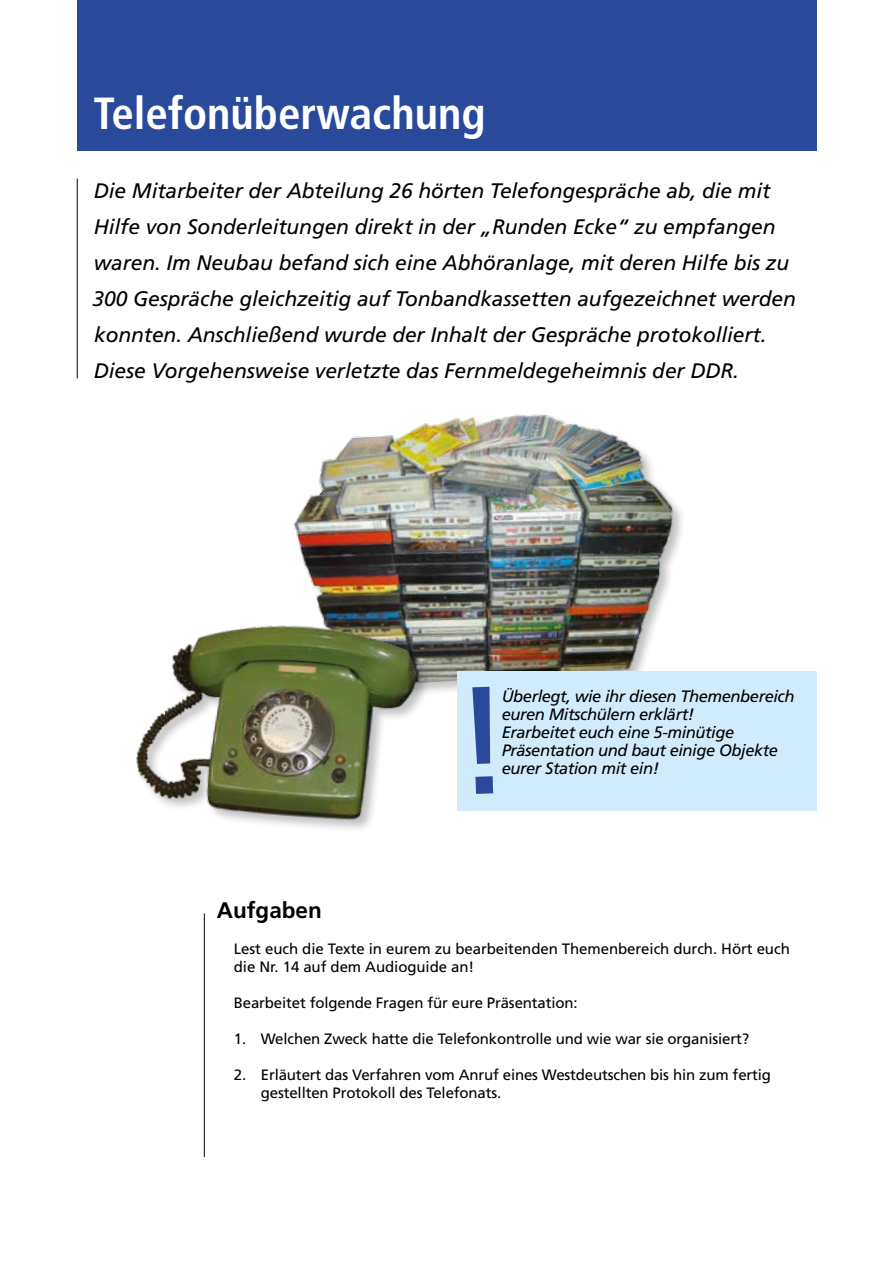
<style>
.page{position:relative;width:893px;height:1263px;background:#fff}
.page>*{position:absolute;margin:0;border:0;box-sizing:border-box;transform-origin:0 0}
.t1{font:700 condensed 45px "Frutiger LT";color:#fff}
.t2{font:700 22.5px "Frutiger LT";color:#000}
.t3{font:italic 21px/36px "Frutiger LT";letter-spacing:-.005em;color:#000}
.t4{font:italic 16.5px/18px "Frutiger LT";letter-spacing:-.025em;color:#000}
.t5{font:15px/18px "Frutiger LT";letter-spacing:-.01em;color:#000}
</style>
<div class="page">
<img style="left:293px;top:414px;width:389px;height:257px">
<div style="left:457px;top:671px;width:359px;height:139px;background:#d0ebfc"></div>
<div style="left:77px;top:0;width:739px;height:151px;background:#294a9a"></div>
<hr style="left:77px;top:179px;width:1px;height:199px;background:#000">
<hr style="left:204px;top:913px;width:1px;height:244px;background:#000">
<img style="left:135px;top:576px;width:324px;height:253px">
<h1 class="t1" style="left:94px;top:87px;width:394px">Telefonüberwachung</h1>
<p class="t3" style="left:93px;top:173px;width:705px">Die Mitarbeiter der Abteilung 26 hörten Telefongespräche ab, die mit Hilfe von Sonderleitungen direkt in der „Runden Ecke“ zu empfangen waren. Im Neubau befand sich eine Abhöranlage, mit deren Hilfe bis zu 300 Gespräche gleichzeitig auf Tonbandkassetten aufgezeichnet werden konnten. Anschließend wurde der Inhalt der Gespräche protokolliert.<br>Diese Vorgehensweise verletzte das Fernmeldegeheimnis der DDR.</p>
<p class="t2" style="left:217px;top:897px;width:107px">Aufgaben</p>
<p class="t4" style="left:502px;top:687px;width:294px">Überlegt, wie ihr diesen Themenbereich euren Mitschülern erklärt!<br>Erarbeitet euch eine 5-minütige<br>Präsentation und baut einige Objekte eurer Station mit ein!</p>
<p class="t5" style="left:234px;top:940px;width:557px">Lest euch die Texte in eurem zu bearbeitenden Themenbereich durch. Hört euch die Nr. 14 auf dem Audioguide an!</p>
<p class="t5" style="left:234px;top:994px;width:345px">Bearbeitet folgende Fragen für eure Präsentation:</p>
<p class="t5" style="left:234px;top:1030px;width:517px">1. Welchen Zweck hatte die Telefonkontrolle und wie war sie organisiert?</p>
<p class="t5" style="left:261px;top:1066px;width:512px;text-indent:-27px">2. Erläutert das Verfahren vom Anruf eines Westdeutschen bis hin zum fertig gestellten Protokoll des Telefonats.</p>
</div>
